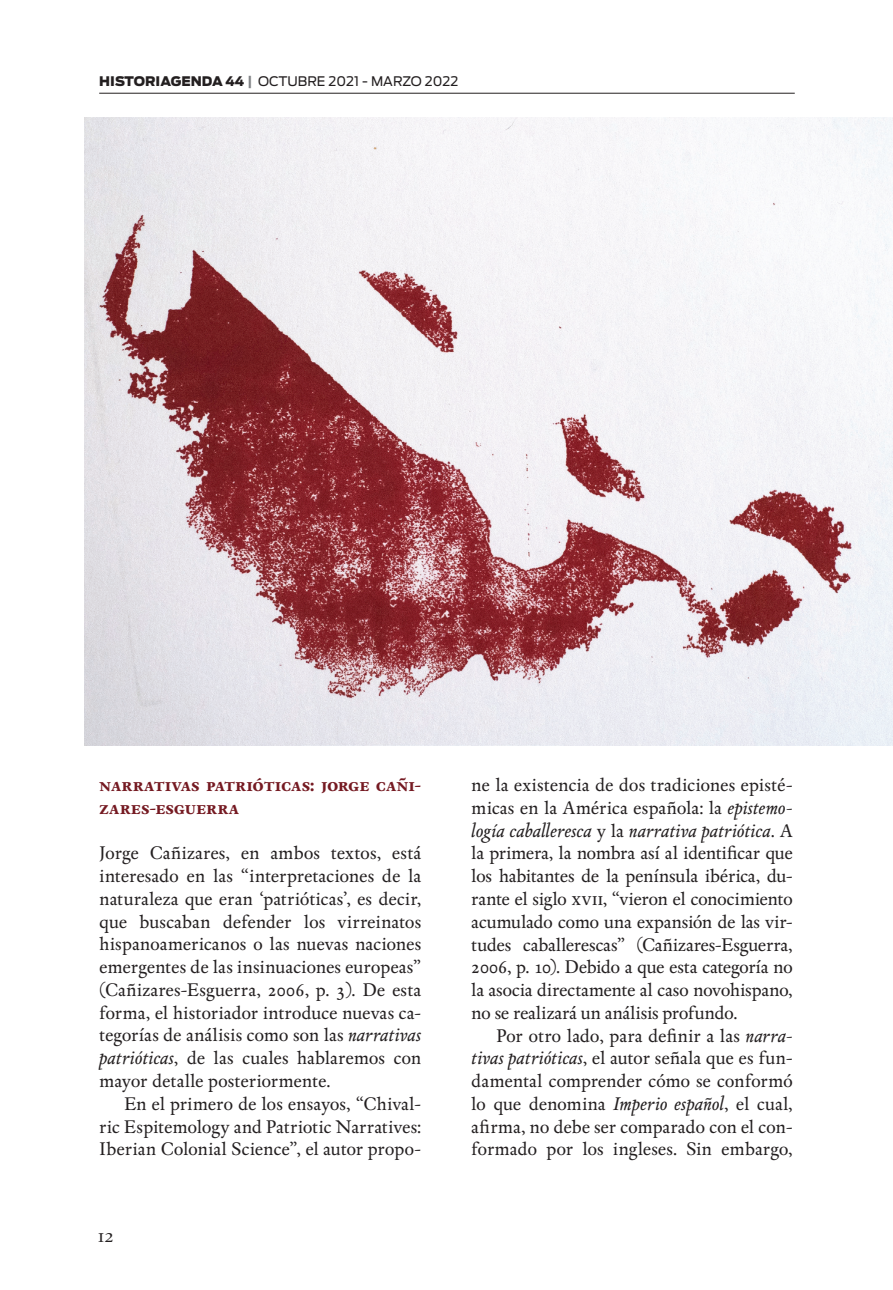
<style>
.page{position:relative;width:893px;height:1290px;background:#fff}
.page>*{position:absolute;margin:0;border:0;box-sizing:border-box;transform-origin:0 0}
.t1{font:21px "Wessex";color:#231f20}
.t2{font:19.25px/22.8px "Espinosa Nova";letter-spacing:-.015em;color:#231f20;text-align:justify}
.t3{font:700 19.25px/22.8px "Espinosa Nova";letter-spacing:.005em;color:#751a22}
.t4{font:13.12px "Antenna";color:#231f20}
.s1{font-weight:900}
.s2{font-weight:700;color:#808285}
.s3{font-style:italic}
</style>
<div class="page">
<hr style="left:99px;top:93px;width:696px;height:1px;background:#231f20">
<img style="left:84px;top:118px;width:809px;height:628px">
<p class="t4" style="left:99px;top:74px;width:361px"><span class="s1">HISTORIAGENDA 44</span> <span class="s2">|</span> OCTUBRE 2021 - MARZO 2022</p>
<p class="t3" style="left:99px;top:774px;width:324px">narrativas patrióticas: jorge cañi&shy;zares-esguerra</p>
<p class="t2" style="left:99px;top:842px;width:324px">Jorge Cañizares, en ambos textos, está interesado en las “interpretaciones de la naturaleza que eran ‘patrióticas’, es decir, que buscaban defender los virreinatos hispanoamericanos o las nuevas naciones emergentes de las insinuaciones europeas” (Cañizares-Esguerra, 2006, p. 3). De esta forma, el historiador introduce nuevas ca&shy;tegorías de análisis como son las <span class="s3">narrativas patrióticas</span>, de las cuales hablaremos con mayor detalle posteriormente.</p>
<p class="t2" style="left:99px;top:1093px;width:324px;text-indent:25px">En el primero de los ensayos, “Chival&shy;ric Espitemology and Patriotic Narratives:<br>Iberian Colonial Science”, el autor propo-</p>
<p class="t1" style="left:98px;top:1224px;width:17px">12</p>
<p class="t2" style="left:471px;top:774px;width:323px">ne la existencia de dos tradiciones episté&shy;micas en la América española: la <span class="s3">epistemo&shy;logía caballeresca</span> y la <span class="s3">narrativa patriótica</span>. A la primera, la nombra así al identificar que los habitantes de la península ibérica, du&shy;rante el siglo xvii, “vieron el conocimiento acumulado como una expansión de las vir&shy;tudes caballerescas” (Cañizares-Esguerra, 2006, p. 10). Debido a que esta categoría no la asocia directamente al caso novohispano, no se realizará un análisis profundo.</p>
<p class="t2" style="left:471px;top:1024px;width:323px;text-indent:25px">Por otro lado, para definir a las <span class="s3">narra&shy;tivas patrióticas</span>, el autor señala que es fun&shy;damental comprender cómo se conformó lo que denomina <span class="s3">Imperio español</span>, el cual, afirma, no debe ser comparado con el con&shy;formado por los ingleses. Sin embargo,</p>
</div>
